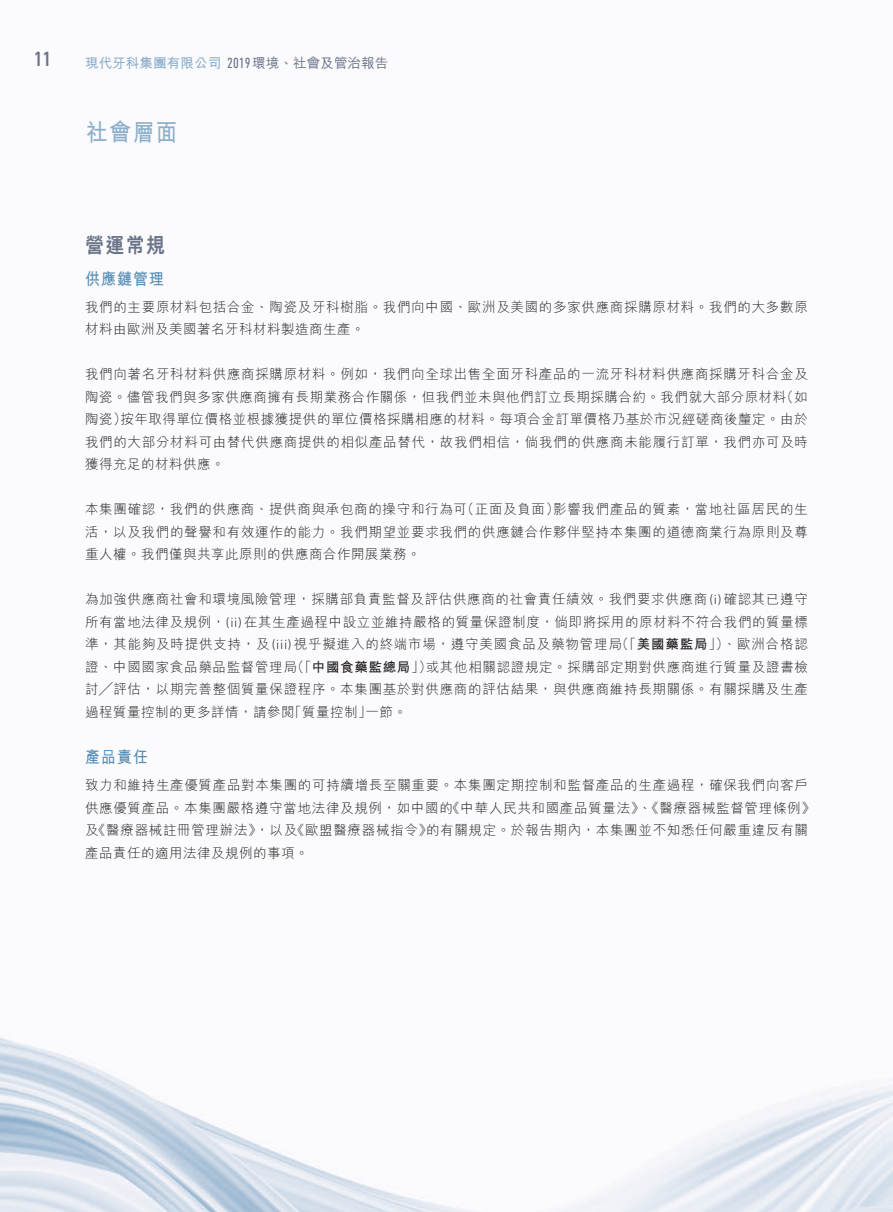
<style>
.page{position:relative;width:893px;height:1212px;background:#fff}
.page>*{position:absolute;margin:0;border:0;box-sizing:border-box;transform-origin:0 0}
.副主標題{font:700 24px "M Hei HK";color:#8cafcb;scale:.9 1}
._3__標題{font:800 21px "M Hei HK";color:#697489;scale:.9 1}
.t1{font:500 condensed 21px "DIN Next LT Pro";color:#697489}
._4__副標題{font:700 16.5px "M Hei HK";letter-spacing:.08em;color:#568eb5;scale:.9 1}
.t2{font:700 13.65px "M Hei HK";letter-spacing:.005em;color:#8cafcb}
._1__內文{font:300 13.5px/22.5px "M Hei HK";letter-spacing:.05em;color:#231f20}
._1__內文-2{font:700 13.5px "M Hei HK";letter-spacing:.05em;color:#231f20}
.s1{font-family:"DIN Next LT Pro";font-weight:400;font-stretch:condensed;font-size:15px;color:#697489}
.s2{font-weight:500;color:#697489}
.s3{font-family:"M Hei HKS";font-weight:500;color:#697489}
.s4{font-family:"DIN Next LT Pro"}
.s5{font-weight:700}
.s6{font-weight:300}
</style>
<div class="page">
<img style="left:0;top:1037px;width:892px;height:175px">
<h2 class="t1" style="left:34px;top:47px;width:19px">11</h2>
<p class="t2" style="left:85px;top:53px;width:305px">現代牙科集團有限公司 <span class="s1">2019</span><span class="s2">環境</span><span class="s3">、</span><span class="s2">社會及管治報告</span></p>
<p class="副主標題" style="left:86px;top:114px;width:103px">社會層面</p>
<p class="_3__標題" style="left:85px;top:234px;width:90px">營運常規</p>
<p class="_4__副標題" style="left:85px;top:267px;width:89px">供應鏈管理</p>
<p class="_1__內文" style="left:85px;top:295px;width:724px">我們的主要原材料包括合金、陶瓷及牙科樹脂。我們向中國、歐洲及美國的多家供應商採購原材料。我們的大多數原材料由歐洲及美國著名牙科材料製造商生產。</p>
<p class="_1__內文" style="left:85px;top:363px;width:724px;text-align:right">我們向著名牙科材料供應商採購原材料。例如，我們向全球出售全面牙科產品的一流牙科材料供應商採購牙科合金及（如</p>
<p class="_1__內文" style="left:120px;top:385px;width:689px;text-indent:-35px">陶瓷。儘管我們與多家供應商擁有長期業務合作關係，但我們並未與他們訂立長期採購合約。我們就大部分原材料<br>按年取得單位價格並根據獲提供的單位價格採購相應的材料。每項合金訂單價格乃基於市況經磋商後釐定。由於</p>
<p class="_1__內文" style="left:85px;top:408px;width:724px">陶瓷）<br>我們的大部分材料可由替代供應商提供的相似產品替代，故我們相信，倘我們的供應商未能履行訂單，我們亦可及時獲得充足的材料供應。</p>
<p class="_1__內文" style="left:553px;top:498px;width:256px">影響我們產品的質素，當地社區居民的生</p>
<p class="_1__內文" style="left:461px;top:498px;width:100px">（正面及負面）</p>
<p class="_1__內文" style="left:85px;top:498px;width:724px">本集團確認，我們的供應商、提供商與承包商的操守和行為可<br>活，以及我們的聲譽和有效運作的能力。我們期望並要求我們的供應鏈合作夥伴堅持本集團的道德商業行為原則及尊重人權。我們僅與共享此原則的供應商合作開展業務。</p>
<p class="_1__內文" style="left:85px;top:588px;width:724px;text-align:right">為加強供應商社會和環境風險管理，採購部負責監督及評估供應商的社會責任績效。我們要求供應商 <span class="s4">)i(</span> 確認其已遵守所有當地法律及規例，<span class="s4">( )i i</span> 在其生產過程中設立並維持嚴格的質量保證制度，倘即將採用的原材料不符合我們的質量標（「<span class="s5">美國藥監局</span>」）、歐洲合格認</p>
<p class="_1__內文" style="left:426px;top:633px;width:384px;text-indent:-341px">準，其能夠及時提供支持，及<span class="s4">(iii)</span>視乎擬進入的終端市場，遵守美國食品及藥物管理局<br>或其他相關認證規定。採購部定期對供應商進行質量及證書檢</p>
<p class="_1__內文-2" style="left:291px;top:657px;width:143px"><span class="s6">（「</span>中國食藥監總局<span class="s6">」）</span></p>
<p class="_1__內文" style="left:85px;top:655px;width:213px">證、中國國家食品藥品監督管理局</p>
<p class="_1__內文" style="left:85px;top:678px;width:724px">討╱評估，以期完善整個質量保證程序。本集團基於對供應商的評估結果，與供應商維持長期關係。有關採購及生產</p>
<p class="_1__內文" style="left:366px;top:700px;width:43px">一節。</p>
<p class="_1__內文" style="left:85px;top:700px;width:211px">過程質量控制的更多詳情，請參閱</p>
<p class="_4__副標題" style="left:85px;top:745px;width:71px">產品責任</p>
<p class="_1__內文" style="left:447px;top:774px;width:370px;text-indent:-362px">致力和維持生產優質產品對本集團的可持續增長至關重要。本集團定期控制和監督產品的生產過程，確保我們向客戶《中華人民共和國產品質量法》、《醫療器械監督管理條例《</p>
<p class="_1__內文" style="left:288px;top:700px;width:85px">「質量控制」</p>
<p class="_1__內文" style="left:426px;top:796px;width:384px;text-indent:-341px">供應優質產品。本集團嚴格遵守當地法律及規例，如中國的<br>的有關規定。於報告期內，本集團並不知悉任何嚴重違反有關</p>
<p class="_1__內文" style="left:291px;top:819px;width:143px">《歐盟醫療器械指令》</p>
<p class="_1__內文" style="left:85px;top:819px;width:225px">《及醫療器械註冊管理辦法，》以及產品責任的適用法律及規例的事項。</p>
</div>
